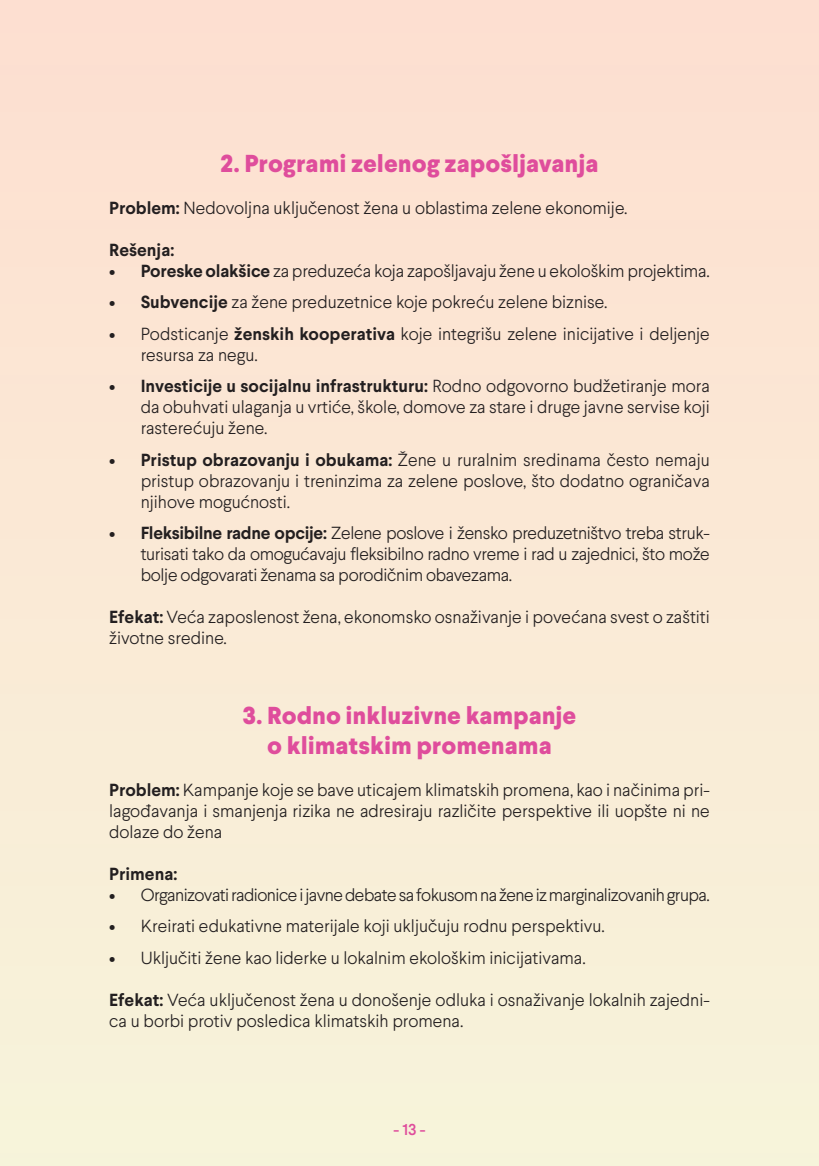
<style>
.page{position:relative;width:819px;height:1166px;background:#faead6}
.page>*{position:absolute;margin:0;border:0;box-sizing:border-box;transform-origin:0 0}
.t1{font:800 24.5px "Larsseit";color:#df4d9c}
.t2{font:300 17.5px/21px "Larsseit";color:#231f20;text-align:justify}
.t3{font:300 17.5px "Larsseit";letter-spacing:-.03em;color:#231f20}
.t4{font:700 17.5px "Larsseit";color:#231f20}
.t5{font:500 15.75px "Larsseit";color:#df4d9c}
.s1{font-weight:700}
</style>
<div class="page">
<p class="t1" style="left:220px;top:147px;width:379px">2. Programi zelenog zapošljavanja</p>
<p class="t2" style="left:109px;top:197px;width:520px"><span class="s1">Problem:</span> Nedovoljna uključenost žena u oblastima zelene ekonomije.</p>
<p class="t4" style="left:109px;top:238px;width:67px">Rešenja:</p>
<p class="t2" style="left:109px;top:260px;width:602px"><span class="s1">• Poreske olakšice</span> za preduzeća koja zapošljavaju žene u ekološkim projektima.</p>
<p class="t2" style="left:109px;top:291px;width:499px"><span class="s1">• Subvencije</span> za žene preduzetnice koje pokreću zelene biznise.</p>
<p class="t2" style="left:141px;top:323px;width:570px;text-indent:-31px">• Podsticanje <span class="s1">ženskih kooperativa</span> koje integrišu zelene inicijative i deljenje resursa za negu.</p>
<p class="t2" style="left:141px;top:375px;width:570px;text-indent:-31px"><span class="s1">• Investicije u socijalnu infrastrukturu:</span> Rodno odgovorno budžetiranje mora da obuhvati ulaganja u vrtiće, škole, domove za stare i druge javne servise koji rasterećuju žene.</p>
<p class="t2" style="left:141px;top:449px;width:570px;text-indent:-31px"><span class="s1">• Pristup obrazovanju i obukama:</span> Žene u ruralnim sredinama često nemaju pristup obrazovanju i treninzima za zelene poslove, što dodatno ograničava njihove mogućnosti.</p>
<p class="t2" style="left:141px;top:522px;width:570px;text-indent:-31px"><span class="s1">• Fleksibilne radne opcije:</span> Zelene poslove i žensko preduzetništvo treba struk&shy;turisati tako da omogućavaju fleksibilno radno vreme i rad u zajednici, što može bolje odgovarati ženama sa porodičnim obavezama.</p>
<p class="t2" style="left:109px;top:606px;width:602px"><span class="s1">Efekat:</span> Veća zaposlenost žena, ekonomsko osnaživanje i povećana svest o zaštiti životne sredine.</p>
<p class="t1" style="left:242px;top:699px;width:335px">3. Rodno inkluzivne kampanje</p>
<p class="t1" style="left:267px;top:729px;width:286px">o klimatskim promenama</p>
<p class="t2" style="left:109px;top:779px;width:602px"><span class="s1">Problem:</span> Kampanje koje se bave uticajem klimatskih promena, kao i načinima pri&shy;lagođavanja i smanjenja rizika ne adresiraju različite perspektive ili uopšte ni ne dolaze do žena</p>
<p class="t4" style="left:109px;top:862px;width:70px">Primena:</p>
<p class="t3" style="left:109px;top:883px;width:602px">• Organizovati radionice i javne debate sa fokusom na žene iz marginalizovanih grupa.</p>
<p class="t2" style="left:109px;top:915px;width:497px">• Kreirati edukativne materijale koji uključuju rodnu perspektivu.</p>
<p class="t2" style="left:109px;top:947px;width:478px">• Uključiti žene kao liderke u lokalnim ekološkim inicijativama.</p>
<p class="t2" style="left:109px;top:989px;width:602px"><span class="s1">Efekat:</span> Veća uključenost žena u donošenje odluka i osnaživanje lokalnih zajedni&shy;ca u borbi protiv posledica klimatskih promena.</p>
<p class="t5" style="left:393px;top:1120px;width:34px">- 13 -</p>
</div>
